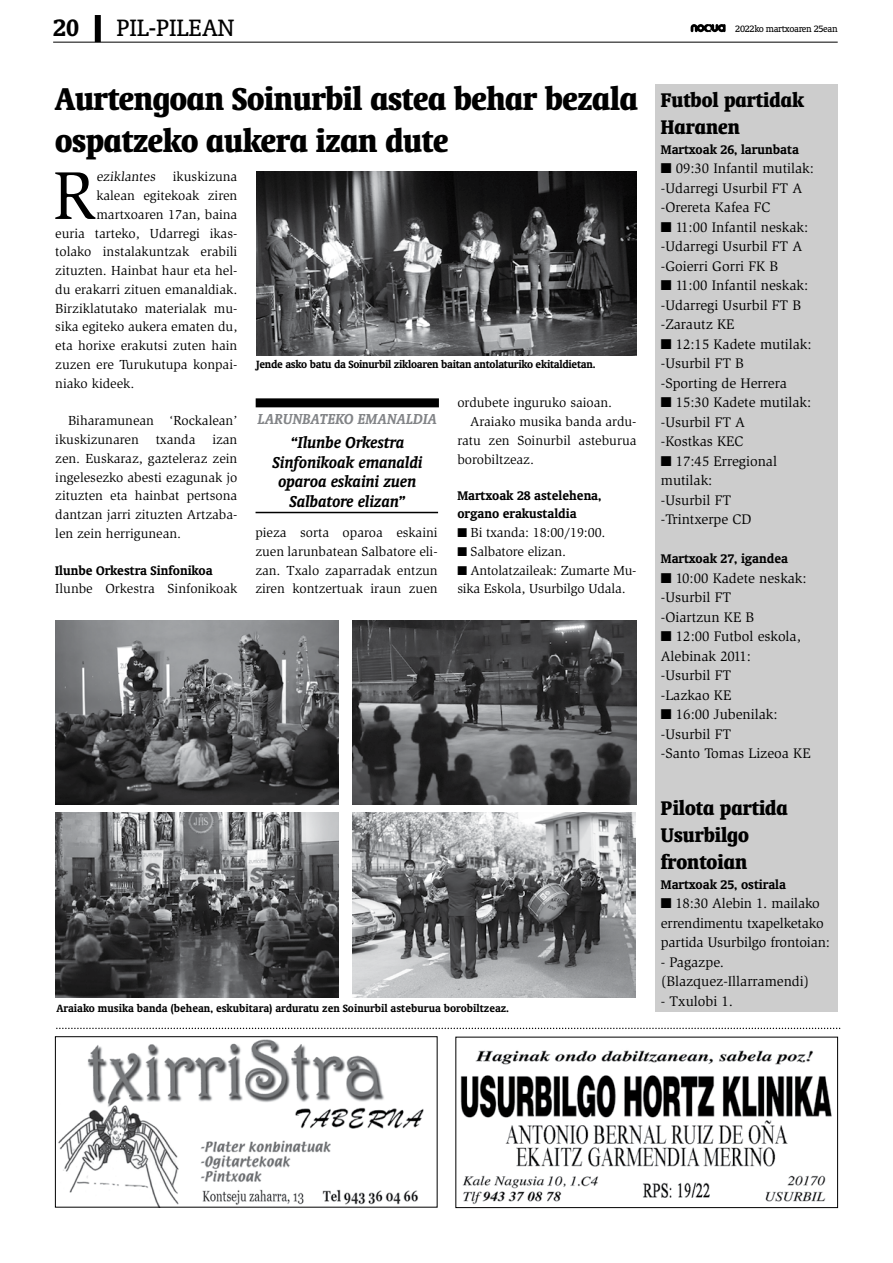
<style>
.page{position:relative;width:893px;height:1263px;background:#fff}
.page>*{position:absolute;margin:0;border:0;box-sizing:border-box;transform-origin:0 0}
.t1{font:69.45px "Slimbach";color:#000}
.t2{font:700 condensed 36px/42px "Oranda BT";letter-spacing:-.01em;color:#000}
.t3{font:27px "Oranda BT";color:#000}
.t4{font:700 27px "Oranda BT";color:#000}
.t5{font:700 condensed 22.5px/27px "Oranda BT";color:#000}
.t6{font:italic 700 18px/19.5px "Oranda BT";color:#000;text-align:center}
.t7{font:italic 700 16.5px "Oranda BT";color:#828487}
.t8{font:14.25px/19.5px "Slimbach";color:#000}
.t9{font:700 14.25px/18px "Oranda BT";color:#000}
.t10{font:13.5px/18.8px "Slimbach";color:#000}
.t11{font:700 12px "Oranda BT";color:#000}
.t12{font:700 12px "Oranda BT";letter-spacing:-.02em;color:#000}
.t13{font:10.5px "Oranda BT";letter-spacing:-.03em;color:#000}
</style>
<div class="page">
<svg style="left:691px;top:24px;width:35px;height:8px"></svg>
<hr style="left:53px;top:42px;width:785px;height:1px;background:#000">
<div style="left:95px;top:15px;width:6px;height:27px;background:#000"></div>
<div style="left:655px;top:84px;width:183px;height:928px;background:#cdcdcd"></div>
<div style="left:256px;top:398px;width:183px;height:9px;background:#000"></div>
<hr style="left:256px;top:512px;width:182px;height:1px;background:#000">
<svg style="left:57px;top:1027px;width:784px;height:2px"></svg>
<img style="left:58px;top:1039px;width:366px;height:166px">
<div style="left:55px;top:1036px;width:382px;height:171px;border:1px solid #000"></div>
<img style="left:460px;top:1050px;width:372px;height:154px">
<div style="left:456px;top:1037px;width:382px;height:171px;border:1px solid #000"></div>
<img style="left:55px;top:813px;width:284px;height:184px">
<img style="left:352px;top:813px;width:284px;height:184px">
<img style="left:55px;top:621px;width:284px;height:184px">
<img style="left:352px;top:621px;width:284px;height:184px">
<img style="left:256px;top:171px;width:380px;height:184px">
<h3 class="t4" style="left:53px;top:12px;width:28px">20</h3>
<h3 class="t3" style="left:117px;top:12px;width:119px">PIL-PILEAN</h3>
<p class="t13" style="left:735px;top:23px;width:104px">2022ko martxoaren 25ean</p>
<h2 class="t2" style="left:55px;top:77px;width:584px">Aurtengoan Soinurbil astea behar bezala ospatzeko aukera izan dute</h2>
<h1 class="t1" style="left:53px;top:156px;width:45px">R</h1>
<p class="t10" style="left:96px;top:168px;width:142px">eziklantes ikuskizuna</p>
<p class="t10" style="left:96px;top:186px;width:142px">kalean egitekoak ziren</p>
<p class="t10" style="left:96px;top:205px;width:142px">martxoaren 17an, baina</p>
<p class="t10" style="left:55px;top:224px;width:184px">euria tarteko, Udarregi ikas-</p>
<p class="t10" style="left:55px;top:243px;width:184px">tolako instalakuntzak erabili</p>
<p class="t10" style="left:55px;top:261px;width:184px">zituzten. Hainbat haur eta hel-</p>
<p class="t10" style="left:55px;top:280px;width:184px">du erakarri zituen emanaldiak.</p>
<p class="t10" style="left:55px;top:299px;width:184px">Birziklatutako materialak mu-</p>
<p class="t10" style="left:55px;top:318px;width:184px">sika egiteko aukera ematen du,</p>
<p class="t10" style="left:55px;top:336px;width:184px">eta horixe erakutsi zuten hain</p>
<p class="t10" style="left:55px;top:355px;width:184px">zuzen ere Turukutupa konpai-</p>
<p class="t10" style="left:55px;top:374px;width:81px">niako kideek.</p>
<p class="t10" style="left:55px;top:411px;width:184px;text-indent:13px">Biharamunean ‘Rockalean’ ikuskizunaren</p>
<p class="t12" style="left:256px;top:357px;width:341px">Jende asko batu da Soinurbil zikloaren baitan antolaturiko ekitaldietan.</p>
<p class="t10" style="left:457px;top:394px;width:156px">ordubete inguruko saioan.</p>
<p class="t10" style="left:470px;top:412px;width:168px">Araiako musika banda ardu-</p>
<p class="t10" style="left:457px;top:431px;width:181px">ratu zen Soinurbil asteburua</p>
<p class="t10" style="left:457px;top:450px;width:78px">borobiltzeaz.</p>
<p class="t9" style="left:457px;top:487px;width:146px">Martxoak 28 astelehena, organo erakustaldia</p>
<p class="t10" style="left:457px;top:523px;width:150px">■ Bi txanda: 18:00/19:00.</p>
<p class="t10" style="left:457px;top:542px;width:110px">■ Salbatore elizan.</p>
<p class="t10" style="left:457px;top:561px;width:181px">■ Antolatzaileak: Zumarte Mu&shy;sika Eskola, Usurbilgo Udala.</p>
<p class="t7" style="left:258px;top:409px;width:181px">LARUNBATEKO EMANALDIA</p>
<h3 class="t6" style="left:273px;top:432px;width:152px">“Ilunbe Orkestra<br>Sinfonikoak emanaldi oparoa eskaini zuen<br>Salbatore elizan”</h3>
<p class="t10" style="left:156px;top:430px;width:41px">txanda</p>
<p class="t10" style="left:55px;top:430px;width:184px;text-align:justify;text-indent:157px">izan zen. Euskaraz, gazteleraz zein ingelesezko abesti ezagunak jo zituzten eta hainbat pertsona dantzan jarri zituzten Artzaba&shy;len zein herrigunean.</p>
<p class="t9" style="left:55px;top:561px;width:159px">Ilunbe Orkestra Sinfonikoa</p>
<p class="t10" style="left:55px;top:579px;width:184px">Ilunbe Orkestra Sinfonikoak</p>
<p class="t10" style="left:255px;top:523px;width:184px;text-align:justify">pieza sorta oparoa eskaini zuen larunbatean Salbatore eli&shy;zan. Txalo zaparradak entzun ziren kontzertuak iraun zuen</p>
<p class="t11" style="left:56px;top:1001px;width:454px">Araiako musika banda (behean, eskubitara) arduratu zen Soinurbil asteburua borobiltzeaz.</p>
<h3 class="t5" style="left:661px;top:86px;width:145px">Futbol partidak<br>Haranen</h3>
<p class="t9" style="left:661px;top:140px;width:140px">Martxoak 26, larunbata</p>
<p class="t8" style="left:661px;top:159px;width:155px">■ 09:30 Infantil mutilak: -Udarregi Usurbil FT A -Orereta Kafea FC</p>
<p class="t8" style="left:661px;top:217px;width:149px">■ 11:00 Infantil neskak: -Udarregi Usurbil FT A -Goierri Gorri FK B</p>
<p class="t8" style="left:661px;top:276px;width:149px">■ 11:00 Infantil neskak: -Udarregi Usurbil FT B -Zarautz KE</p>
<p class="t8" style="left:661px;top:334px;width:152px">■ 12:15 Kadete mutilak: -Usurbil FT B<br>-Sporting de Herrera</p>
<p class="t8" style="left:661px;top:393px;width:152px">■ 15:30 Kadete mutilak: -Usurbil FT A<br>-Kostkas KEC</p>
<p class="t8" style="left:661px;top:451px;width:118px">■ 17:45 Erregional mutilak:<br>-Usurbil FT -Trintxerpe CD</p>
<p class="t9" style="left:661px;top:549px;width:129px">Martxoak 27, igandea</p>
<p class="t8" style="left:661px;top:568px;width:147px">■ 10:00 Kadete neskak: -Usurbil FT<br>-Oiartzun KE B</p>
<p class="t8" style="left:661px;top:627px;width:142px">■ 12:00 Futbol eskola,<br>Alebinak 2011: -Usurbil FT<br>-Lazkao KE</p>
<p class="t8" style="left:661px;top:705px;width:151px">■ 16:00 Jubenilak: -Usurbil FT<br>-Santo Tomas Lizeoa KE</p>
<h3 class="t5" style="left:661px;top:794px;width:129px">Pilota partida<br>Usurbilgo frontoian</h3>
<p class="t9" style="left:661px;top:875px;width:127px">Martxoak 25, ostirala</p>
<p class="t8" style="left:661px;top:894px;width:171px">■ 18:30 Alebin 1. mailako errendimentu txapelketako partida Usurbilgo frontoian:</p>
<p class="t8" style="left:661px;top:952px;width:150px">- Pagazpe. (Blazquez-Illarramendi)</p>
<p class="t8" style="left:661px;top:991px;width:74px">- Txulobi 1.</p>
</div>
